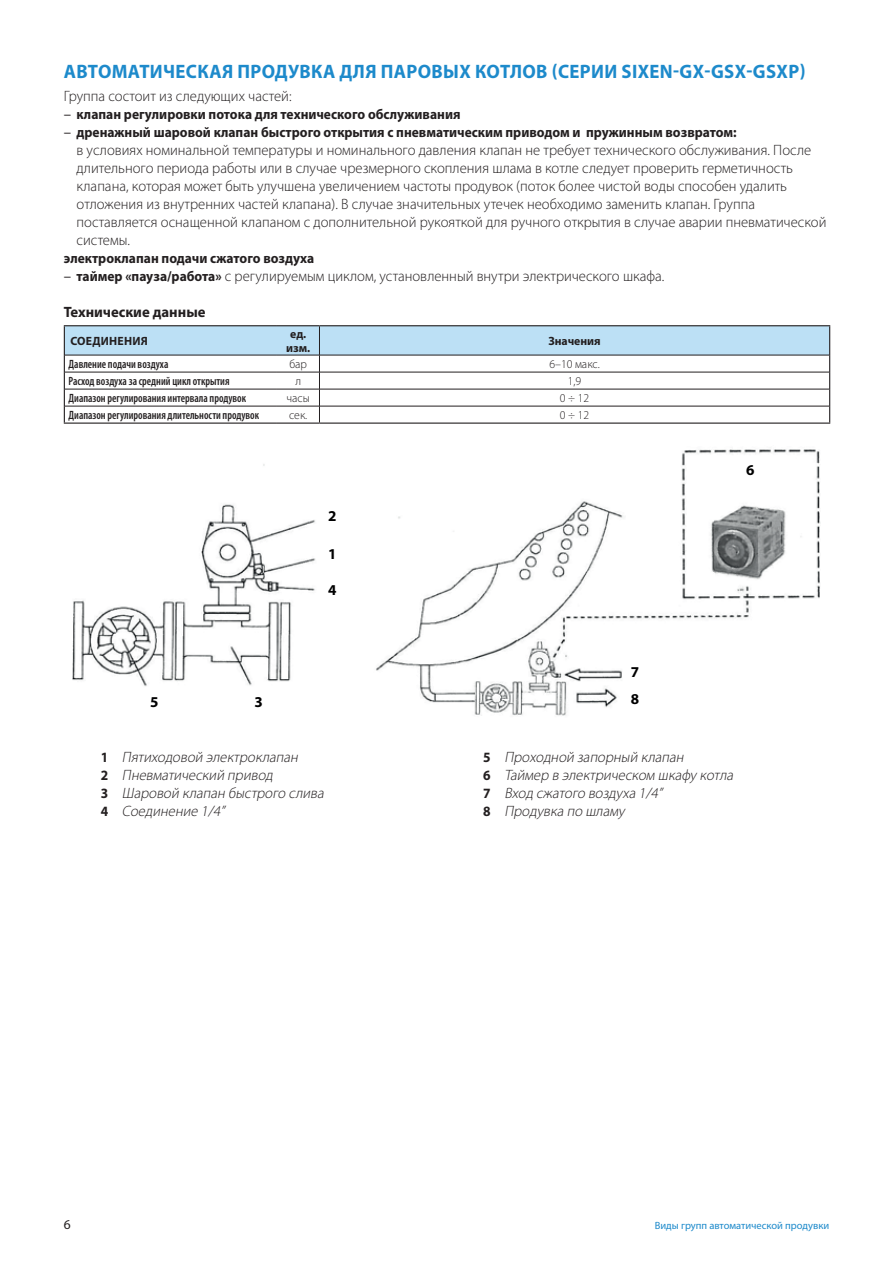
<style>
.page{position:relative;width:893px;height:1263px;background:#fff}
.page>*{position:absolute;margin:0;border:0;box-sizing:border-box;transform-origin:0 0}
.t1{font:700 19.5px "Myriad Pro";letter-spacing:.02em;color:#1d8acb;scale:.96 1}
.t2{font:700 15.15px "Myriad Pro";color:#000001}
.t3{font:300 15px/18px "Myriad Pro";color:#231f20}
.t4{font:italic 300 15px/18px "Myriad Pro";color:#231f20}
.t5{font:700 15px "Myriad Pro";color:#231f20}
.t6{font:700 14.25px "Myriad Pro";color:#231f20;scale:.95 1}
.t7{font:13.5px "Myriad Pro";color:#231f20}
.t8{font:600 condensed 12px "Myriad Pro";color:#231f20;scale:.92 1}
.t9{font:300 12px "Myriad Pro";color:#231f20}
.t10{font:700 12px/13.5px "Myriad Pro";color:#231f20;text-align:center}
.t11{font:700 12px "Myriad Pro";letter-spacing:.02em;color:#231f20}
.t12{font:10.5px "Myriad Pro";color:#1d8acb}
.s1{font-weight:400;font-size:15px}
.s2{font-weight:400}
.s3{font-weight:700;font-size:14.25px}
.s4{font-weight:700;font-style:normal;font-size:14.25px}
</style>
<div class="page">
<hr style="left:64px;top:325px;width:213px;height:1px;background:#231f20">
<hr style="left:277px;top:325px;width:42px;height:1px;background:#231f20">
<hr style="left:319px;top:325px;width:511px;height:1px;background:#231f20">
<hr style="left:64px;top:422px;width:213px;height:2px;background:#231f20">
<hr style="left:277px;top:422px;width:42px;height:2px;background:#231f20">
<hr style="left:319px;top:422px;width:511px;height:2px;background:#231f20">
<svg style="left:64px;top:326px;width:766px;height:96px"></svg>
<img style="left:72px;top:449px;width:749px;height:267px">
<div style="left:736px;top:457px;width:34px;height:28px;background:#fff"></div>
<div style="left:623px;top:657px;width:28px;height:56px;background:#fff"></div>
<div style="left:132px;top:688px;width:147px;height:30px;background:#fff"></div>
<div style="left:320px;top:502px;width:29px;height:106px;background:#fff"></div>
<h1 class="t1" style="left:64px;top:59px;width:774px">АВТОМАТИЧЕСКАЯ ПРОДУВКА ДЛЯ ПАРОВЫХ КОТЛОВ (СЕРИИ SIXEN-GX-GSX-GSXP)</h1>
<p class="t3" style="left:64px;top:87px;width:229px">Группа состоит из следующих частей:</p>
<p class="t6" style="left:64px;top:105px;width:419px"><span class="s1">–</span> клапан регулировки потока для технического обслуживания</p>
<p class="t6" style="left:64px;top:123px;width:710px"><span class="s1">–</span> дренажный шаровой клапан быстрого открытия с пневматическим приводом и пружинным возвратом:</p>
<p class="t3" style="left:77px;top:141px;width:751px">в условиях номинальной температуры и номинального давления клапан не требует технического обслуживания. После длительного периода работы или в случае чрезмерного скопления шлама в котле следует проверить герметичность клапана, которая может быть улучшена увеличением частоты продувок (поток более чистой воды способен удалить отложения из внутренних частей клапана). В случае значительных утечек необходимо заменить клапан. Группа поставляется оснащенной клапаном с дополнительной рукояткой для ручного открытия в случае аварии пневматической системы.</p>
<p class="t6" style="left:64px;top:249px;width:265px">электроклапан подачи сжатого воздуха</p>
<p class="t3" style="left:64px;top:267px;width:602px"><span class="s2">–</span> <span class="s3">таймер «пауза/работа»</span> с регулируемым циклом, установленный внутри электрического шкафа.</p>
<p class="t5" style="left:64px;top:302px;width:143px">Технические данные</p>
<p class="t11" style="left:70px;top:333px;width:79px">СОЕДИНЕНИЯ</p>
<p class="t10" style="left:286px;top:327px;width:26px">ед. изм.</p>
<p class="t10" style="left:548px;top:334px;width:54px">Значения</p>
<p class="t8" style="left:69px;top:357px;width:110px">Давление подачи воздуха</p>
<p class="t9" style="left:289px;top:357px;width:19px">бар</p>
<p class="t9" style="left:549px;top:357px;width:52px">6–10 макс.</p>
<p class="t8" style="left:69px;top:375px;width:177px">Расход воздуха за средний цикл открытия</p>
<p class="t9" style="left:295px;top:374px;width:7px">л</p>
<p class="t9" style="left:568px;top:374px;width:15px">1,9</p>
<p class="t8" style="left:69px;top:392px;width:194px">Диапазон регулирования интервала продувок</p>
<p class="t9" style="left:287px;top:391px;width:25px">часы</p>
<p class="t9" style="left:560px;top:391px;width:31px">0 ÷ 12</p>
<p class="t8" style="left:69px;top:409px;width:209px">Диапазон регулирования длительности продувок</p>
<p class="t9" style="left:289px;top:408px;width:20px">сек.</p>
<p class="t9" style="left:560px;top:408px;width:31px">0 ÷ 12</p>
<p class="t2" style="left:328px;top:508px;width:10px">2</p>
<p class="t2" style="left:328px;top:545px;width:10px">1</p>
<p class="t2" style="left:328px;top:582px;width:10px">4</p>
<p class="t2" style="left:746px;top:461px;width:10px">6</p>
<p class="t2" style="left:150px;top:693px;width:10px">5</p>
<p class="t2" style="left:255px;top:693px;width:10px">3</p>
<p class="t2" style="left:631px;top:663px;width:10px">7</p>
<p class="t2" style="left:631px;top:690px;width:10px">8</p>
<p class="t4" style="left:101px;top:748px;width:228px"><span class="s4">1</span> Пятиходовой электроклапан<br><span class="s4">2</span> Пневматический привод<br><span class="s4">3</span> Шаровой клапан быстрого слива<br><span class="s4">4</span> Соединение 1/4”</p>
<p class="t4" style="left:483px;top:748px;width:254px"><span class="s4">5</span> Проходной запорный клапан<br><span class="s4">6</span> Таймер в электрическом шкафу котла<br><span class="s4">7</span> Вход сжатого воздуха 1/4”<br><span class="s4">8</span> Продувка по шламу</p>
<p class="t7" style="left:64px;top:1216px;width:8px">6</p>
<p class="t12" style="left:655px;top:1219px;width:176px">Виды групп автоматической продувки</p>
</div>
